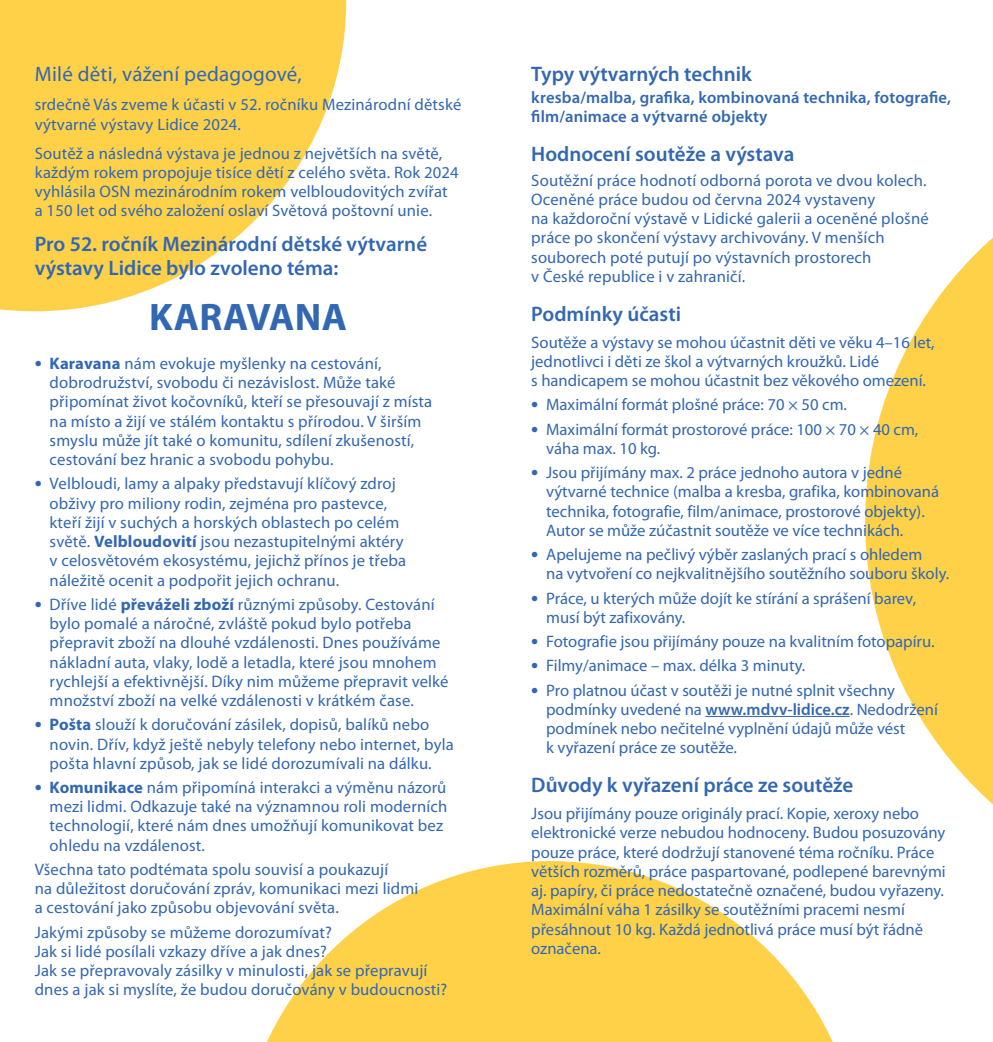
<style>
.page{position:relative;width:993px;height:1042px;background:#fff}
.page>*{position:absolute;margin:0;border:0;box-sizing:border-box;transform-origin:0 0}
.t1{font:700 38.5px "Myriad Pro";letter-spacing:.01em;color:#3267b2}
.t2{font:600 21px/24.5px "Myriad Pro";color:#3267b2}
.t3{font:21px "Myriad Pro";letter-spacing:.01em;color:#3267b2}
.t4{font:16.62px/19.2px "Myriad Pro";letter-spacing:.01em;color:#3267b2}
.t5{font:600 16.62px/19.2px "Myriad Pro";letter-spacing:.01em;color:#3267b2}
.s1{font-weight:700;font-size:21px}
.s2{font-weight:700}
.s3{font-weight:600}
</style>
<div class="page">
<svg style="left:0;top:0;width:346px;height:311px;fill:#fed149"></svg>
<svg style="left:267px;top:861px;width:566px;height:181px;fill:#fed149"></svg>
<svg style="left:865px;top:238px;width:127px;height:566px;fill:#fed149"></svg>
<hr style="left:705px;top:716px;width:144px;height:1px;background:#3267b2">
<p class="t3" style="left:35px;top:63px;width:268px">Milé děti, vážení pedagogové,</p>
<p class="t4" style="left:35px;top:95px;width:428px">srdečně Vás zveme k účasti v 52. ročníku Mezinárodní dětské výtvarné výstavy Lidice 2024.</p>
<p class="t4" style="left:35px;top:144px;width:425px">Soutěž a následná výstava je jednou z největších na světě, každým rokem propojuje tisíce dětí z celého světa. Rok 2024 vyhlásila OSN mezinárodním rokem velbloudovitých zvířat a 150 let od svého založení oslaví Světová poštovní unie.</p>
<p class="t2" style="left:35px;top:232px;width:394px">Pro 52. ročník Mezinárodní dětské výtvarné výstavy Lidice bylo zvoleno téma:</p>
<p class="t1" style="left:149px;top:295px;width:199px">KARAVANA</p>
<p class="t4" style="left:50px;top:354px;width:384px;text-indent:-15px"><span class="s1">•</span> <span class="s2">Karavana</span> nám evokuje myšlenky na cestování, dobrodružství, svobodu či nezávislost. Může také připomínat život kočovníků, kteří se přesouvají z místa na místo a žijí ve stálém kontaktu s přírodou. V širším smyslu může jít také o komunitu, sdílení zkušeností, cestování bez hranic a svobodu pohybu.</p>
<p class="t4" style="left:50px;top:474px;width:358px;text-indent:-15px"><span class="s1">•</span> Velbloudi, lamy a alpaky představují klíčový zdroj obživy pro miliony rodin, zejména pro pastevce, kteří žijí v suchých a horských oblastech po celém světě. <span class="s2">Velbloudovití</span> jsou nezastupitelnými aktéry v celosvětovém ekosystému, jejichž přínos je třeba náležitě ocenit a podpořit jejich ochranu.</p>
<p class="t4" style="left:50px;top:595px;width:400px;text-indent:-15px"><span class="s1">•</span> Dříve lidé <span class="s2">převáželi zboží</span> různými způsoby. Cestování bylo pomalé a náročné, zvláště pokud bylo potřeba přepravit zboží na dlouhé vzdálenosti. Dnes používáme nákladní auta, vlaky, lodě a letadla, které jsou mnohem rychlejší a efektivnější. Díky nim můžeme přepravit velké množství zboží na velké vzdálenosti v krátkém čase.</p>
<p class="t4" style="left:50px;top:715px;width:405px;text-indent:-15px"><span class="s1">•</span> <span class="s2">Pošta</span> slouží k doručování zásilek, dopisů, balíků nebo novin. Dřív, když ještě nebyly telefony nebo internet, byla pošta hlavní způsob, jak se lidé dorozumívali na dálku.</p>
<p class="t4" style="left:50px;top:778px;width:399px;text-indent:-15px"><span class="s1">•</span> <span class="s2">Komunikace</span> nám připomíná interakci a výměnu názorů mezi lidmi. Odkazuje také na významnou roli moderních technologií, které nám dnes umožňují komunikovat bez ohledu na vzdálenost.</p>
<p class="t4" style="left:35px;top:860px;width:385px">Všechna tato podtémata spolu souvisí a poukazují<br>na důležitost doručování zpráv, komunikaci mezi lidmi a cestování jako způsobu objevování světa.</p>
<p class="t4" style="left:35px;top:923px;width:298px">Jakými způsoby se můžeme dorozumívat?</p>
<p class="t4" style="left:35px;top:942px;width:293px">Jak si lidé posílali vzkazy dříve a jak dnes?</p>
<p class="t4" style="left:35px;top:961px;width:414px">Jak se přepravovaly zásilky v minulosti, jak se přepravují dnes a jak si myslíte, že budou doručovány v budoucnosti?</p>
<p class="t2" style="left:531px;top:62px;width:222px">Typy výtvarných technik</p>
<p class="t5" style="left:531px;top:88px;width:421px">kresba/malba, grafika, kombinovaná technika, fotografie, film/animace a výtvarné objekty</p>
<p class="t2" style="left:531px;top:142px;width:264px">Hodnocení soutěže a výstava</p>
<p class="t4" style="left:531px;top:171px;width:399px">Soutěžní práce hodnotí odborná porota ve dvou kolech.<br>Oceněné práce budou od června 2024 vystaveny<br>na každoroční výstavě v Lidické galerii a oceněné plošné práce po skončení výstavy archivovány. V menších souborech poté putují po výstavních prostorech<br>v České republice i v zahraničí.</p>
<p class="t2" style="left:531px;top:302px;width:151px">Podmínky účasti</p>
<p class="t4" style="left:531px;top:333px;width:405px">Soutěže a výstavy se mohou účastnit děti ve věku 4–16 let, jednotlivci i děti ze škol a výtvarných kroužků. Lidé<br>s handicapem se mohou účastnit bez věkového omezení.</p>
<p class="t4" style="left:531px;top:396px;width:317px"><span class="s1">•</span> Maximální formát plošné práce: 70 × 50 cm.</p>
<p class="t4" style="left:546px;top:420px;width:373px;text-indent:-15px"><span class="s1">•</span> Maximální formát prostorové práce: 100 × 70 × 40 cm, váha max. 10 kg.</p>
<p class="t4" style="left:546px;top:463px;width:394px;text-indent:-15px"><span class="s1">•</span> Jsou přijímány max. 2 práce jednoho autora v jedné výtvarné technice (malba a kresba, grafika, kombinovaná technika, fotografie, film/animace, prostorové objekty).<br>Autor se může zúčastnit soutěže ve více technikách.</p>
<p class="t4" style="left:546px;top:545px;width:404px;text-indent:-15px"><span class="s1">•</span> Apelujeme na pečlivý výběr zaslaných prací s ohledem<br>na vytvoření co nejkvalitnějšího soutěžního souboru školy.</p>
<p class="t4" style="left:546px;top:589px;width:371px;text-indent:-15px"><span class="s1">•</span> Práce, u kterých může dojít ke stírání a sprášení barev, musí být zafixovány.</p>
<p class="t4" style="left:531px;top:632px;width:404px"><span class="s1">•</span> Fotografie jsou přijímány pouze na kvalitním fotopapíru.</p>
<p class="t4" style="left:531px;top:656px;width:275px"><span class="s1">•</span> Filmy/animace – max. délka 3 minuty.</p>
<p class="t4" style="left:546px;top:680px;width:393px;text-indent:-15px"><span class="s1">•</span> Pro platnou účast v soutěži je nutné splnit všechny podmínky uvedené na <span class="s3">www.mdvv-lidice.cz</span>. Nedodržení podmínek nebo nečitelné vyplnění údajů může vést<br>k vyřazení práce ze soutěže.</p>
<p class="t2" style="left:531px;top:773px;width:323px">Důvody k vyřazení práce ze soutěže</p>
<p class="t4" style="left:531px;top:804px;width:416px">Jsou přijímány pouze originály prací. Kopie, xeroxy nebo elektronické verze nebudou hodnoceny. Budou posuzovány pouze práce, které dodržují stanovené téma ročníku. Práce větších rozměrů, práce paspartované, podlepené barevnými aj. papíry, či práce nedostatečně označené, budou vyřazeny.<br>Maximální váha 1 zásilky se soutěžními pracemi nesmí přesáhnout 10 kg. Každá jednotlivá práce musí být řádně označena.</p>
</div>
